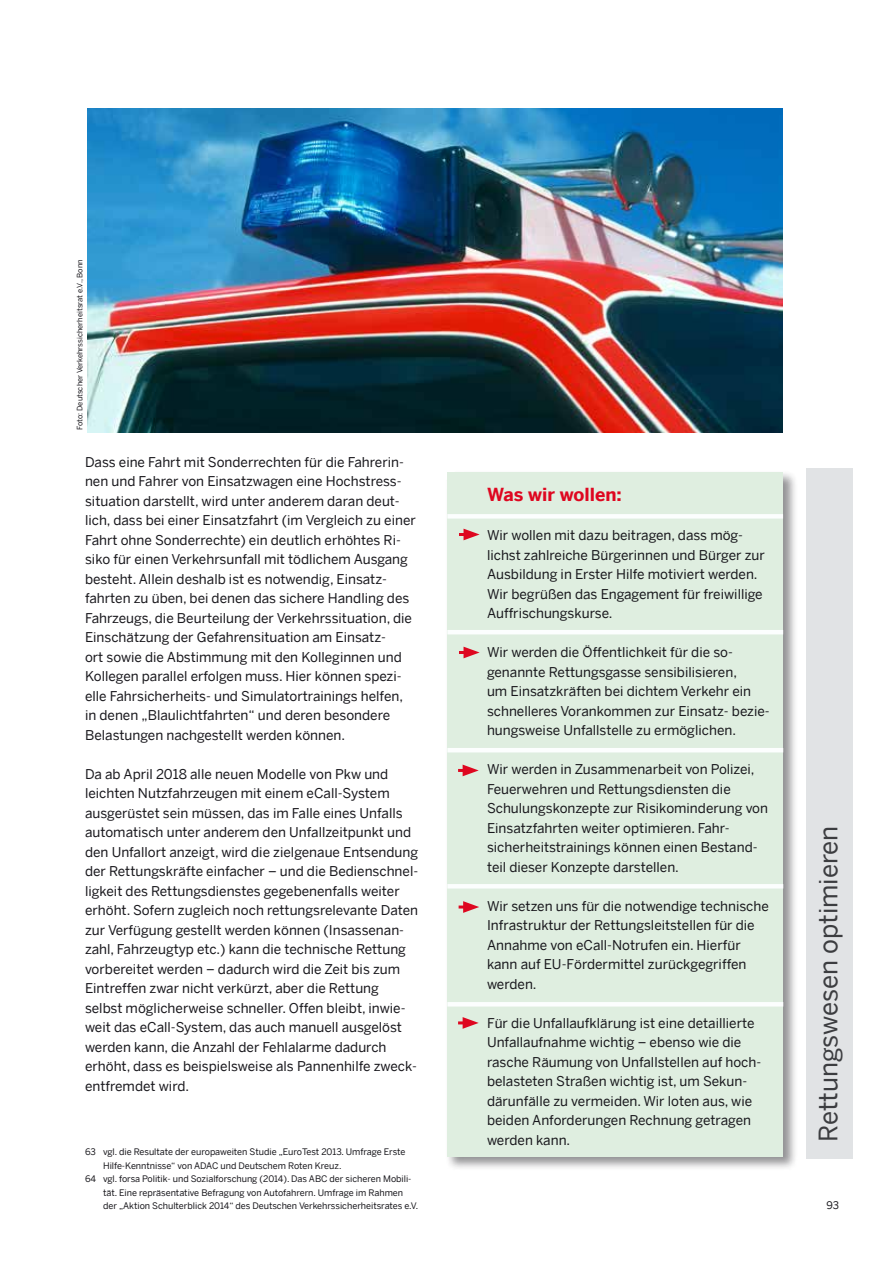
<style>
.page{position:relative;width:893px;height:1263px;background:#fff}
.page>*{position:absolute;margin:0;border:0;box-sizing:border-box;transform-origin:0 0}
.t1{font:25.5px "Benton Sans";color:#3c3d40}
.t2{font:700 18px "Benton Sans";color:#de0720}
.t3{font:13.5px/19.5px "Benton Sans";color:#18171c}
.t4{font:10.5px "Benton Sans";color:#18171c}
.t5{font:9px "Benton Sans";color:#18171c}
.t6{font:7.5px "Benton Sans";color:#18171c}
</style>
<div class="page">
<div style="left:445px;top:470px;width:353px;height:700px;background:#18171c;opacity:.47"></div>
<div style="left:447px;top:472px;width:336px;height:684px;background:#dfeee0"></div>
<div style="left:447px;top:514px;width:336px;height:5px;background:#fcfefe"></div>
<hr style="left:447px;top:630px;width:336px;height:4px;background:#fcfefe">
<hr style="left:447px;top:748px;width:336px;height:4px;background:#fcfefe">
<hr style="left:447px;top:884px;width:336px;height:4px;background:#fcfefe">
<hr style="left:447px;top:1002px;width:336px;height:4px;background:#fcfefe">
<svg style="left:459px;top:529px;width:21px;height:11px"></svg>
<svg style="left:459px;top:647px;width:21px;height:11px"></svg>
<svg style="left:458px;top:765px;width:21px;height:11px"></svg>
<svg style="left:459px;top:901px;width:20px;height:12px"></svg>
<svg style="left:458px;top:1017px;width:21px;height:12px"></svg>
<img style="left:87px;top:108px;width:695px;height:324px">
<div style="left:806px;top:468px;width:47px;height:691px;background:#e1e3e5"></div>
<p class="t6" style="left:75px;top:430px;width:172px;rotate:-90deg">Foto: Deutscher Verkehrssicherheitsrat e.V., Bonn</p>
<p class="t3" style="left:85px;top:452px;width:332px">Dass eine Fahrt mit Sonderrechten für die Fahrerin&shy;nen und Fahrer von Einsatzwagen eine Hochstress&shy;situation darstellt, wird unter anderem daran deut&shy;lich, dass bei einer Einsatzfahrt (im Vergleich zu einer Fahrt ohne Sonderrechte) ein deutlich erhöhtes Ri&shy;siko für einen Verkehrsunfall mit tödlichem Ausgang besteht. Allein deshalb ist es notwendig, Einsatz&shy;fahrten zu üben, bei denen das sichere Handling des Fahrzeugs, die Beurteilung der Verkehrssituation, die Einschätzung der Gefahrensituation am Einsatz-<br>ort sowie die Abstimmung mit den Kolleginnen und Kollegen parallel erfolgen muss. Hier können spezi&shy;elle Fahrsicherheits- und Simulatortrainings helfen, in denen „Blaulichtfahrten“ und deren besondere Belastungen nachgestellt werden können.</p>
<p class="t3" style="left:85px;top:764px;width:335px">Da ab April 2018 alle neuen Modelle von Pkw und leichten Nutzfahrzeugen mit einem eCall-System ausgerüstet sein müssen, das im Falle eines Unfalls automatisch unter anderem den Unfallzeitpunkt und den Unfallort anzeigt, wird die zielgenaue Entsendung der Rettungskräfte einfacher – und die Bedienschnel&shy;ligkeit des Rettungsdienstes gegebenenfalls weiter erhöht. Sofern zugleich noch rettungsrelevante Daten zur Verfügung gestellt werden können (Insassenan&shy;zahl, Fahrzeugtyp etc.) kann die technische Rettung vorbereitet werden – dadurch wird die Zeit bis zum Eintreffen zwar nicht verkürzt, aber die Rettung selbst möglicherweise schneller. Offen bleibt, inwie&shy;weit das eCall-System, das auch manuell ausgelöst werden kann, die Anzahl der Fehlalarme dadurch erhöht, dass es beispielsweise als Pannenhilfe zweck&shy;entfremdet wird.</p>
<p class="t5" style="left:85px;top:1147px;width:322px">63 vgl. die Resultate der europaweiten Studie „EuroTest 2013. Umfrage Erste</p>
<p class="t5" style="left:103px;top:1160px;width:240px">Hilfe-Kenntnisse“ von ADAC und Deutschem Roten Kreuz.</p>
<p class="t5" style="left:85px;top:1174px;width:328px">64 vgl. forsa Politik- und Sozialforschung (2014). Das ABC der sicheren Mobili-</p>
<p class="t5" style="left:103px;top:1187px;width:302px">tät. Eine repräsentative Befragung von Autofahrern. Umfrage im Rahmen</p>
<p class="t5" style="left:103px;top:1201px;width:317px">der „Aktion Schulterblick 2014“ des Deutschen Verkehrssicherheitsrates e.V.</p>
<h2 class="t2" style="left:487px;top:484px;width:136px">Was wir wollen:</h2>
<p class="t3" style="left:487px;top:525px;width:279px">Wir wollen mit dazu beitragen, dass mög&shy;lichst zahlreiche Bürgerinnen und Bürger zur Ausbildung in Erster Hilfe motiviert werden.<br>Wir begrüßen das Engagement für freiwillige Auffrischungskurse.</p>
<p class="t3" style="left:487px;top:642px;width:284px">Wir werden die Öffentlichkeit für die so&shy;genannte Rettungsgasse sensibilisieren,<br>um Einsatzkräften bei dichtem Verkehr ein schnelleres Vorankommen zur Einsatz- bezie&shy;hungsweise Unfallstelle zu ermöglichen.</p>
<p class="t3" style="left:487px;top:759px;width:283px">Wir werden in Zusammenarbeit von Polizei, Feuerwehren und Rettungsdiensten die Schulungskonzepte zur Risikominderung von Einsatzfahrten weiter optimieren. Fahr&shy;sicherheitstrainings können einen Bestand&shy;teil dieser Konzepte darstellen.</p>
<p class="t3" style="left:487px;top:896px;width:283px">Wir setzen uns für die notwendige technische Infrastruktur der Rettungsleitstellen für die Annahme von eCall-Notrufen ein. Hierfür kann auf EU-Fördermittel zurückgegriffen werden.</p>
<p class="t3" style="left:487px;top:1013px;width:276px">Für die Unfallaufklärung ist eine detaillierte Unfallaufnahme wichtig – ebenso wie die rasche Räumung von Unfallstellen auf hoch&shy;belasteten Straßen wichtig ist, um Sekun&shy;därunfälle zu vermeiden. Wir loten aus, wie beiden Anforderungen Rechnung getragen werden kann.</p>
<h1 class="t1" style="left:813px;top:1142px;width:318px;rotate:-90deg">Rettungswesen optimieren</h1>
<p class="t4" style="left:826px;top:1199px;width:14px">93</p>
</div>
